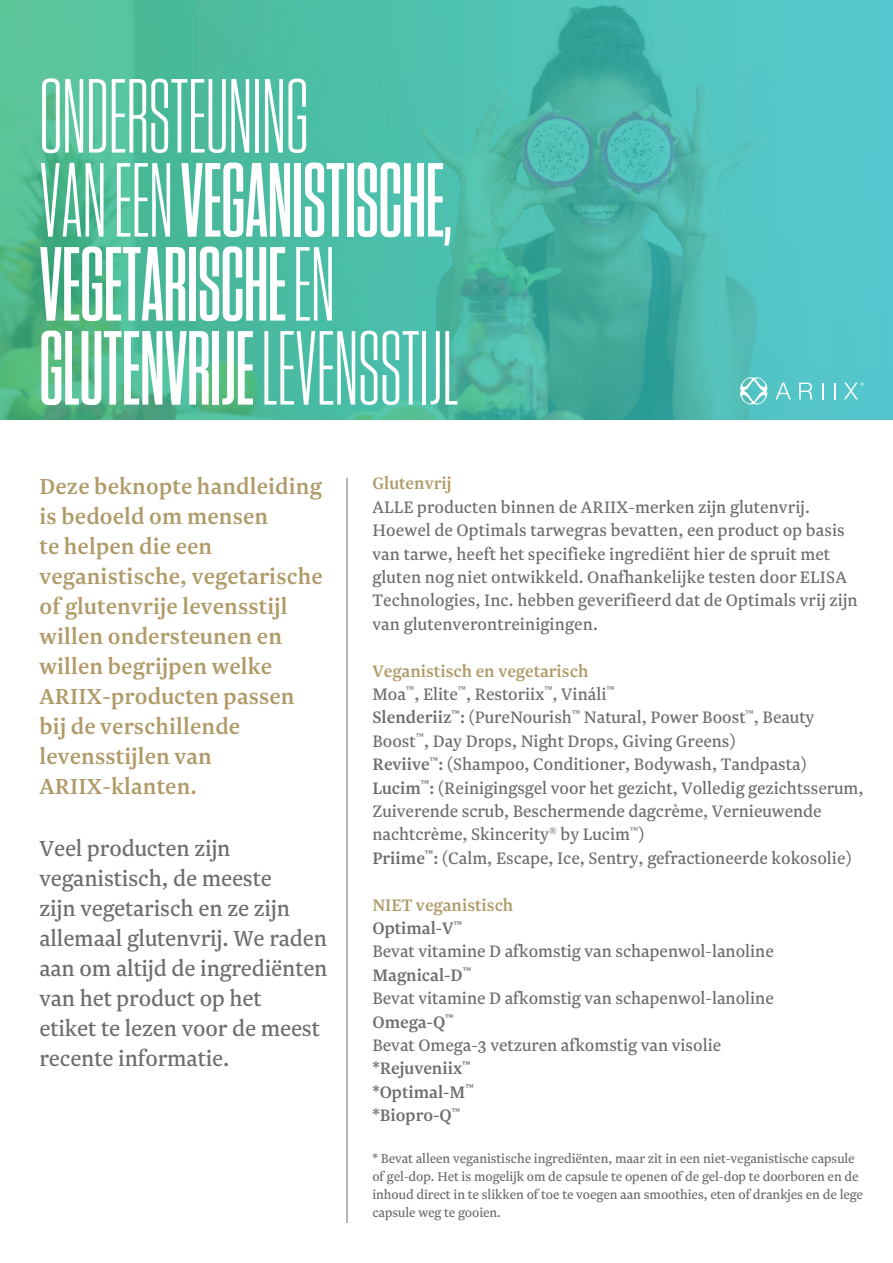
<style>
.page{position:relative;width:893px;height:1263px;background:#fff}
.page>*{position:absolute;margin:0;border:0;box-sizing:border-box;transform-origin:0 0}
.t1{font:105px/84px "Tungsten Compressed Semibld";color:#fff}
.t2{font:105px "Tungsten Compressed";color:#fff}
.t3{font:500 25.5px/30px "Newzald";letter-spacing:.005em;color:#b09a67}
.t4{font:25.5px/30px "Newzald";letter-spacing:-.005em;color:#6c6d70}
.t5{font:19.5px/23.4px "Newzald";color:#6c6d70}
.t6{font:500 19.5px "Newzald";color:#b09a67}
.t7{font:15px/18px "Newzald";letter-spacing:-.005em;color:#6c6d70}
.s1{font-family:"Tungsten Compressed"}
.s2{font-weight:500;color:#b09a67}
.s3{font-weight:500}
</style>
<div class="page">
<svg style="left:0;top:0;width:893px;height:419px;background:#4dbba7"></svg>
<hr style="left:347px;top:478px;width:1px;height:745px;background:#6c6d70">
<svg style="left:776px;top:383px;width:15px;height:16px"></svg>
<svg style="left:799px;top:383px;width:13px;height:16px"></svg>
<svg style="left:822px;top:383px;width:1px;height:16px"></svg>
<svg style="left:834px;top:383px;width:1px;height:16px"></svg>
<svg style="left:740px;top:377px;width:27px;height:28px"></svg>
<svg style="left:844px;top:382px;width:20px;height:17px"></svg>
<h1 class="t2" style="left:39px;top:68px;width:271px">ONDERSTEUNING</h1>
<h1 class="t1" style="left:39px;top:163px;width:420px"><span class="s1">VAN EEN</span> VEGANISTISCHE,<br>VEGETARISCHE <span class="s1">EN<br></span>GLUTENVRIJE <span class="s1">LEVENSSTIJL</span></h1>
<p class="t3" style="left:39px;top:471px;width:285px">Deze beknopte handleiding is bedoeld om mensen<br>te helpen die een veganistische, vegetarische of glutenvrije levensstijl willen ondersteunen en willen begrijpen welke<br>ARIIX-producten passen bij de verschillende levensstijlen van<br>ARIIX-klanten.</p>
<h2 class="t4" style="left:39px;top:833px;width:289px">Veel producten zijn veganistisch, de meeste<br>zijn vegetarisch en ze zijn allemaal glutenvrij. We raden aan om altijd de ingrediënten van het product op het<br>etiket te lezen voor de meest recente informatie.</h2>
<p class="t6" style="left:372px;top:471px;width:80px">Glutenvrij</p>
<p class="t5" style="left:372px;top:495px;width:487px">ALLE producten binnen de ARIIX-merken zijn glutenvrij.<br>Hoewel de Optimals tarwegras bevatten, een product op basis van tarwe, heeft het specifieke ingrediënt hier de spruit met gluten nog niet ontwikkeld. Onafhankelijke testen door ELISA Technologies, Inc. hebben geverifieerd dat de Optimals vrij zijn van glutenverontreinigingen.</p>
<p class="t5" style="left:372px;top:659px;width:493px"><span class="s2">Veganistisch en vegetarisch<br></span>Moa<sup>™</sup>, Elite<sup>™</sup>, Restoriix<sup>™</sup>, Vináli<sup>™<br></sup><span class="s3">Slenderiiz</span><sup>™</sup><span class="s3">:</span> (PureNourish<sup>™</sup> Natural, Power Boost<sup>™</sup>, Beauty Boost<sup>™</sup>, Day Drops, Night Drops, Giving Greens)<br><span class="s3">Reviive</span><sup>™</sup><span class="s3">:</span> (Shampoo, Conditioner, Bodywash, Tandpasta)<br><span class="s3">Lucim</span><sup>™</sup><span class="s3">:</span> (Reinigingsgel voor het gezicht, Volledig gezichtsserum, Zuiverende scrub, Beschermende dagcrème, Vernieuwende nachtcrème, Skincerity<sup>®</sup> by Lucim<sup>™</sup>)<br><span class="s3">Priime</span><sup>™</sup><span class="s3">:</span> (Calm, Escape, Ice, Sentry, gefractioneerde kokosolie)</p>
<p class="t5" style="left:372px;top:893px;width:403px"><span class="s2">NIET veganistisch<br></span><span class="s3">Optimal-V</span><sup>™<br></sup>Bevat vitamine D afkomstig van schapenwol-lanoline<br><span class="s3">Magnical-D</span><sup>™<br></sup>Bevat vitamine D afkomstig van schapenwol-lanoline<br><span class="s3">Omega-Q</span><sup>™<br></sup>Bevat Omega-3 vetzuren afkomstig van visolie <span class="s3">*Rejuveniix</span><sup>™<br></sup><span class="s3">*Optimal-M</span><sup>™<br></sup><span class="s3">*Biopro-Q</span><sup>™</sup></p>
<p class="t7" style="left:372px;top:1149px;width:492px">* Bevat alleen veganistische ingrediënten, maar zit in een niet-veganistische capsule of gel-dop. Het is mogelijk om de capsule te openen of de gel-dop te doorboren en de inhoud direct in te slikken of toe te voegen aan smoothies, eten of drankjes en de lege capsule weg te gooien.</p>
</div>
